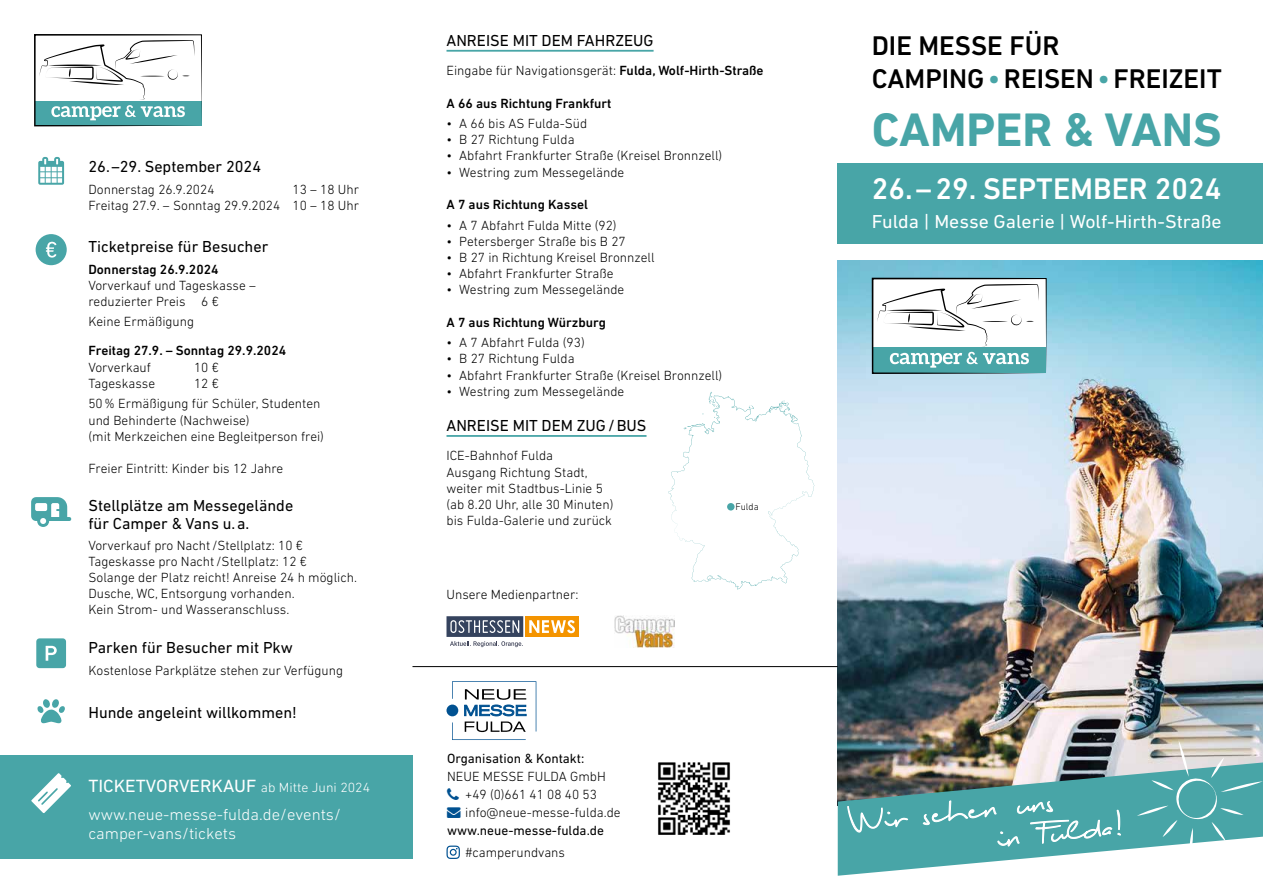
<style>
.page{position:relative;width:1263px;height:893px;background:#fff}
.page>*{position:absolute;margin:0;border:0;box-sizing:border-box;transform-origin:0 0}
.t1{font:700 47.85px "DIN Next LT Pro";color:#48a5a7}
.t2{font:500 30.3px "DIN Next LT Pro";color:#fff}
.t3{font:500 27.45px/33px "DIN Next LT Pro";color:#000}
.t4{font:19.05px "DIN Next LT Pro";color:#fff;scale:1.04 1}
.t5{font:18px "DIN Next LT Pro";color:#fff;scale:1.04 1}
.t6{font:16.2px/18px "DIN Next LT Pro";color:#000}
.t7{font:300 16.2px/19.5px "DIN Next LT Pro";color:#fff;scale:1.04 1}
.t8{font:300 13.5px/16.2px "DIN Next LT Pro";color:#000}
.t9{font:500 13.5px "DIN Next LT Pro";color:#000}
.t10{font:13.5px "DIN Next LT Pro";color:#000}
.t11{font:300 9.75px "DIN Next LT Pro";color:#000}
.s1{font-weight:300;font-size:13.5px}
.s2{font-weight:500}
.s3{color:#005191}
.s4{font-weight:400}
.s5{color:#48a5a7}
</style>
<div class="page">
<img style="left:838px;top:261px;width:425px;height:501px">
<svg style="left:872px;top:278px;width:175px;height:96px"></svg>
<svg style="left:34px;top:34px;width:168px;height:92px"></svg>
<svg style="left:450px;top:641px;width:73px;height:6px"></svg>
<div style="left:525px;top:616px;width:54px;height:21px;background:#f49400"></div>
<div style="left:446px;top:616px;width:77px;height:21px;background:#35435e"></div>
<svg style="left:450px;top:620px;width:69px;height:13px"></svg>
<svg style="left:529px;top:620px;width:46px;height:13px"></svg>
<img style="left:614px;top:615px;width:60px;height:32px">
<hr style="left:412px;top:666px;width:426px;height:1px;background:#000">
<div style="left:0;top:756px;width:412px;height:103px;background:#48a5a7"></div>
<svg style="left:38px;top:157px;width:26px;height:28px"></svg>
<div style="left:36px;top:234px;width:31px;height:31px;background:#48a5a7;border-radius:50%"></div>
<svg style="left:46px;top:242px;width:10px;height:16px"></svg>
<div style="left:36px;top:638px;width:30px;height:30px;background:#48a5a7;border-radius:3px"></div>
<svg style="left:46px;top:646px;width:11px;height:15px"></svg>
<svg style="left:37px;top:699px;width:28px;height:24px"></svg>
<svg style="left:31px;top:497px;width:40px;height:30px"></svg>
<svg style="left:31px;top:773px;width:40px;height:40px"></svg>
<svg style="left:668px;top:392px;width:146px;height:197px"></svg>
<div style="left:727px;top:503px;width:7px;height:7px;background:#48a5a7;border-radius:50%"></div>
<div style="left:838px;top:163px;width:425px;height:81px;background:#48a5a7"></div>
<svg style="left:452px;top:681px;width:84px;height:59px"></svg>
<div style="left:446px;top:705px;width:12px;height:11px;background:#005191;border-radius:50%"></div>
<svg style="left:446px;top:846px;width:14px;height:13px"></svg>
<img style="left:658px;top:762px;width:72px;height:73px">
<img style="left:838px;top:762px;width:299px;height:114px">
<svg style="left:1137px;top:740px;width:126px;height:109px;background:#7fb9b9"></svg>
<svg style="left:847px;top:792px;width:274px;height:55px;background:#58aaac"></svg>
<hr style="left:446px;top:50px;width:208px;height:2px;background:#48a5a7">
<hr style="left:446px;top:435px;width:200px;height:2px;background:#48a5a7">
<p class="t6" style="left:88px;top:157px;width:174px">26.–29. September 2024</p>
<p class="t8" style="left:88px;top:181px;width:128px">Donnerstag 26.9.2024</p>
<p class="t8" style="left:88px;top:181px;width:272px;text-align:right">13 – 18 Uhr<br>Freitag 27.9. – Sonntag 29.9.2024 10 – 18 Uhr</p>
<p class="t6" style="left:88px;top:237px;width:181px">Ticketpreise für Besucher</p>
<p class="t9" style="left:88px;top:261px;width:132px">Donnerstag 26.9.2024</p>
<p class="t8" style="left:88px;top:277px;width:169px">Vorverkauf und Tageskasse – reduzierter Preis 6 €</p>
<p class="t8" style="left:88px;top:314px;width:107px">Keine Ermäßigung</p>
<p class="t9" style="left:88px;top:343px;width:199px">Freitag 27.9. – Sonntag 29.9.2024</p>
<p class="t8" style="left:88px;top:359px;width:64px">Vorverkauf</p>
<p class="t8" style="left:194px;top:359px;width:26px">10 €</p>
<p class="t8" style="left:88px;top:375px;width:68px">Tageskasse</p>
<p class="t8" style="left:88px;top:373px;width:234px;line-height:20.4px;text-align:center">12 €<br>50% Ermäßigung für Schüler, Studenten</p>
<p class="t8" style="left:88px;top:412px;width:237px">und Behinderte (Nachweise)<br>(mit Merkzeichen eine Begleitperson frei)</p>
<p class="t8" style="left:88px;top:460px;width:196px">Freier Eintritt: Kinder bis 12 Jahre</p>
<p class="t6" style="left:88px;top:496px;width:206px">Stellplätze am Messegelände für Camper &amp; Vans u.a.</p>
<p class="t8" style="left:88px;top:537px;width:270px">Vorverkauf pro Nacht /Stellplatz: 10 € Tageskasse pro Nacht /Stellplatz: 12 €<br>Solange der Platz reicht! Anreise 24 h möglich.<br>Dusche, WC, Entsorgung vorhanden.<br>Kein Strom- und Wasseranschluss.</p>
<p class="t6" style="left:88px;top:639px;width:206px">Parken für Besucher mit Pkw</p>
<p class="t8" style="left:88px;top:662px;width:256px">Kostenlose Parkplätze stehen zur Verfügung</p>
<p class="t6" style="left:88px;top:703px;width:210px">Hunde angeleint willkommen!</p>
<h3 class="t5" style="left:88px;top:776px;width:272px">TICKETVORVERKAUF <span class="s1">ab Mitte Juni 2024</span></h3>
<p class="t7" style="left:88px;top:805px;width:244px">www.neue-messe-fulda.de/events/ camper-vans/tickets</p>
<p class="t6" style="left:446px;top:32px;width:209px">ANREISE MIT DEM FAHRZEUG</p>
<p class="t8" style="left:446px;top:62px;width:319px">Eingabe für Navigationsgerät: <span class="s2">Fulda, Wolf-Hirth-Straße</span></p>
<p class="t9" style="left:446px;top:95px;width:167px">A 66 aus Richtung Frankfurt</p>
<p class="t8" style="left:446px;top:115px;width:142px">• A 66 bis AS Fulda-Süd</p>
<p class="t8" style="left:446px;top:131px;width:130px">• B 27 Richtung Fulda</p>
<p class="t8" style="left:446px;top:148px;width:277px">• Abfahrt Frankfurter Straße (Kreisel Bronnzell)</p>
<p class="t8" style="left:446px;top:164px;width:179px">• Westring zum Messegelände</p>
<p class="t9" style="left:446px;top:197px;width:143px">A 7 aus Richtung Kassel</p>
<p class="t8" style="left:446px;top:217px;width:172px">• A 7 Abfahrt Fulda Mitte (92)</p>
<p class="t8" style="left:446px;top:233px;width:181px">• Petersberger Straße bis B 27</p>
<p class="t8" style="left:446px;top:249px;width:210px">• B 27 in Richtung Kreisel Bronnzell</p>
<p class="t8" style="left:446px;top:265px;width:168px">• Abfahrt Frankfurter Straße</p>
<p class="t8" style="left:446px;top:281px;width:179px">• Westring zum Messegelände</p>
<p class="t9" style="left:446px;top:314px;width:161px">A 7 aus Richtung Würzburg</p>
<p class="t8" style="left:446px;top:334px;width:140px">• A 7 Abfahrt Fulda (93)</p>
<p class="t8" style="left:446px;top:351px;width:130px">• B 27 Richtung Fulda</p>
<p class="t8" style="left:446px;top:367px;width:277px">• Abfahrt Frankfurter Straße (Kreisel Bronnzell)</p>
<p class="t8" style="left:446px;top:383px;width:179px">• Westring zum Messegelände</p>
<p class="t6" style="left:446px;top:417px;width:202px">ANREISE MIT DEM ZUG/BUS</p>
<p class="t8" style="left:446px;top:448px;width:168px">ICE-Bahnhof Fulda<br>Ausgang Richtung Stadt, weiter mit Stadtbus-Linie 5 (ab 8.20 Uhr, alle 30 Minuten) bis Fulda-Galerie und zurück</p>
<p class="t11" style="left:735px;top:501px;width:25px">Fulda</p>
<p class="t8" style="left:446px;top:587px;width:133px">Unsere Medienpartner:</p>
<p class="t10" style="left:447px;top:750px;width:139px">Organisation &amp; Kontakt:</p>
<p class="t8" style="left:465px;top:767px;width:142px;line-height:18px;text-indent:-18px">NEUE MESSE FULDA GmbH +49 (0)661 41 08 40 53</p>
<p class="t8" style="left:447px;top:803px;width:175px;line-height:18px"><span class="s3">→</span> info@neue-messe-fulda.de <span class="s4">www.neue-messe-fulda.de</span></p>
<p class="t8" style="left:466px;top:844px;width:101px">#camperundvans</p>
<h3 class="t3" style="left:872px;top:29px;width:351px">DIE MESSE FÜR<br>CAMPING<span class="s5">•</span>REISEN<span class="s5">•</span>FREIZEIT</h3>
<h1 class="t1" style="left:872px;top:102px;width:351px">CAMPER &amp; VANS</h1>
<h2 class="t2" style="left:872px;top:171px;width:351px">26.–29. SEPTEMBER 2024</h2>
<h3 class="t4" style="left:872px;top:211px;width:338px">Fulda | Messe Galerie | Wolf-Hirth-Straße</h3>
</div>
